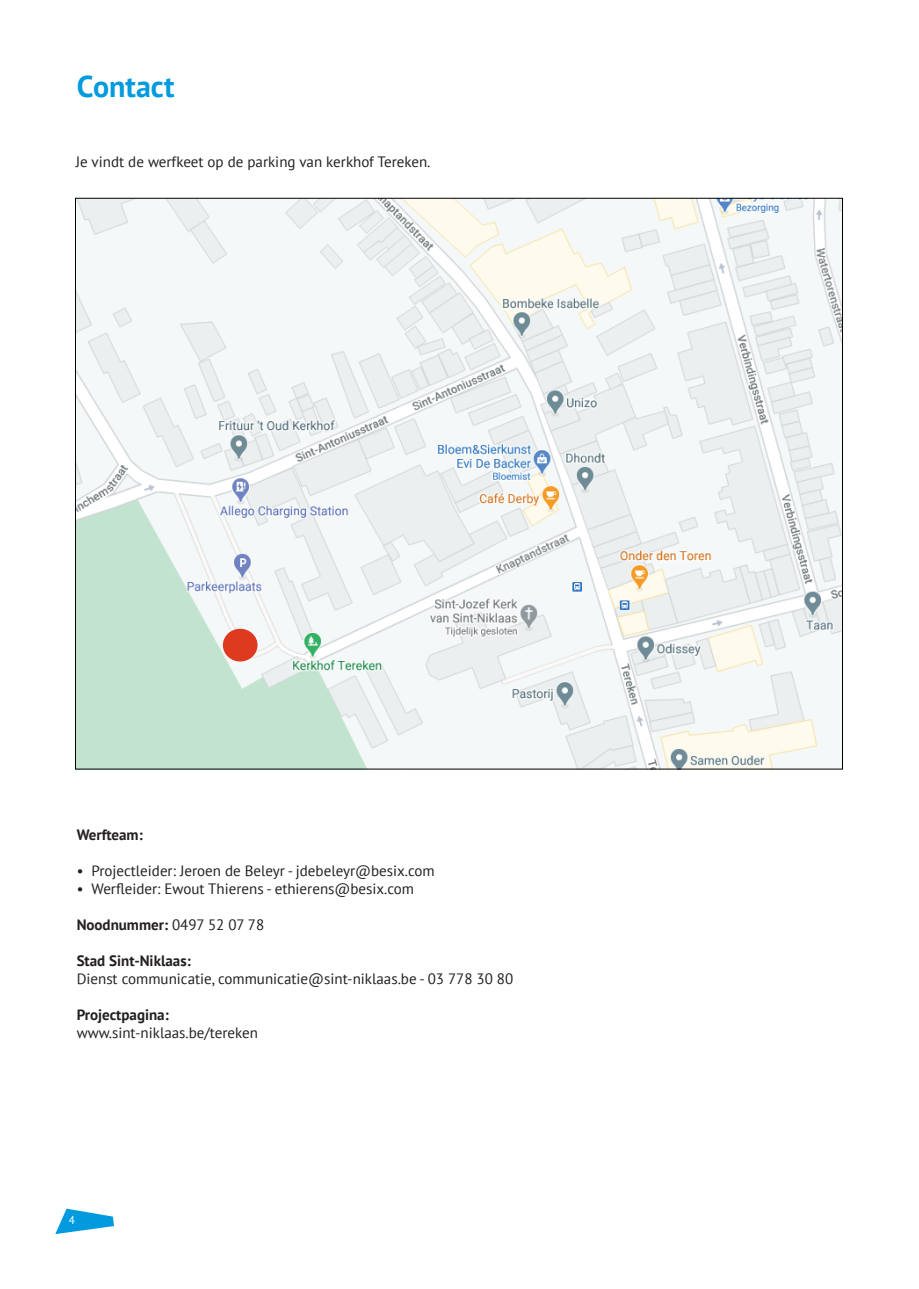
<style>
.page{position:relative;width:919px;height:1289px;background:#fff}
.page>*{position:absolute;margin:0;border:0;box-sizing:border-box;transform-origin:0 0}
.t1{font:700 30px "PT Sans";color:#009bde}
.t2{font:15px "PT Sans";color:#231f20}
.t3{font:700 15px "PT Sans";color:#231f20}
.t4{font:11.25px "PT Sans";color:#fff}
.s1{font-weight:400}
</style>
<div class="page">
<img style="left:77px;top:200px;width:763px;height:567px">
<div style="left:223px;top:628px;width:34px;height:33px;background:#de3a1f;border-radius:50%"></div>
<svg style="left:55px;top:1208px;width:59px;height:25px"></svg>
<h1 class="t1" style="left:77px;top:67px;width:100px">Contact</h1>
<p class="t2" style="left:76px;top:152px;width:356px">Je vindt de werfkeet op de parking van kerkhof Tereken.</p>
<p class="t3" style="left:77px;top:824px;width:68px">Werfteam:</p>
<p class="t2" style="left:77px;top:861px;width:359px">• Projectleider: Jeroen de Beleyr - jdebeleyr@besix.com</p>
<p class="t2" style="left:77px;top:879px;width:339px">• Werfleider: Ewout Thierens - ethierens@besix.com</p>
<p class="t3" style="left:77px;top:914px;width:189px">Noodnummer: <span class="s1">0497 52 07 78</span></p>
<p class="t3" style="left:77px;top:950px;width:115px">Stad Sint-Niklaas:</p>
<p class="t2" style="left:77px;top:969px;width:438px">Dienst communicatie, communicatie@sint-niklaas.be - 03 778 30 80</p>
<p class="t3" style="left:77px;top:1004px;width:94px">Projectpagina:</p>
<p class="t2" style="left:77px;top:1023px;width:183px">www.sint-niklaas.be/tereken</p>
<p class="t4" style="left:69px;top:1213px;width:8px">4</p>
</div>
